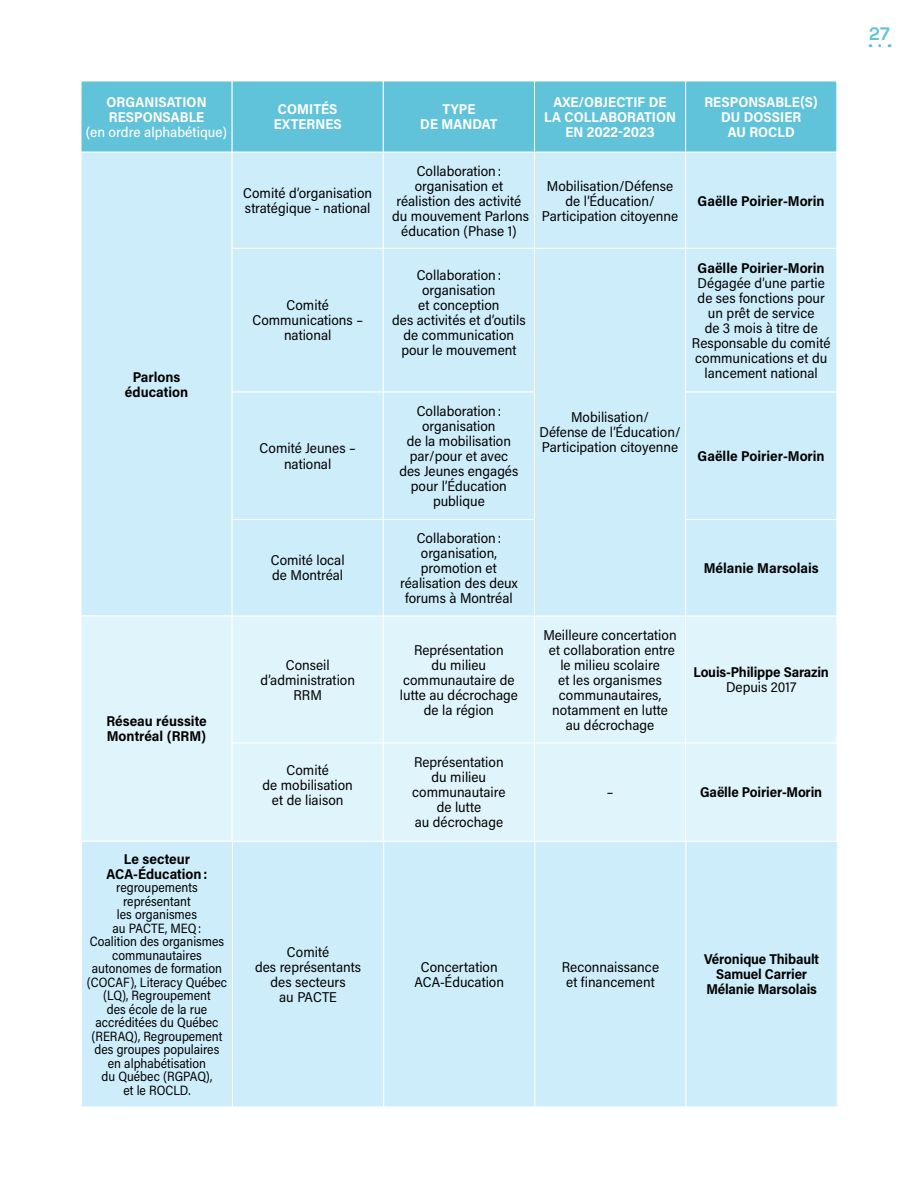
<style>
.page{position:relative;width:918px;height:1188px;background:#fff}
.page>*{position:absolute;margin:0;border:0;box-sizing:border-box;transform-origin:0 0}
.t1{font:700 18px "Space Grotesk";color:#61c3d9}
.t2{font:14.25px/15px "Acumin Pro Semi Cond";color:#000;text-align:center}
.t3{font:700 14.25px/15px "Acumin Pro Semi Cond";letter-spacing:-.005em;color:#000;text-align:center}
.t4{font:700 14.25px/15px "Acumin Pro Semi Cond";letter-spacing:.005em;color:#fff;text-align:center}
.t5{font:500 14.25px "Acumin Pro Semi Cond";color:#fff}
.t6{font:13.5px/13.5px "Acumin Pro Semi Cond";color:#000;text-align:center;scale:.95 1}
</style>
<div class="page">
<svg style="left:880px;top:44px;width:10px;height:3px"></svg>
<div style="left:81px;top:81px;width:151px;height:71px;background:#61c3d9"></div>
<div style="left:232px;top:81px;width:151px;height:71px;background:#61c3d9"></div>
<div style="left:383px;top:81px;width:151px;height:71px;background:#61c3d9"></div>
<div style="left:534px;top:81px;width:152px;height:71px;background:#61c3d9"></div>
<div style="left:686px;top:81px;width:151px;height:71px;background:#61c3d9"></div>
<div style="left:685px;top:81px;width:152px;height:72px;border:1px solid #fff"></div>
<div style="left:81px;top:152px;width:151px;height:464px;background:#cdedfb"></div>
<div style="left:81px;top:152px;width:152px;height:464px;border:1px solid #fff"></div>
<div style="left:81px;top:616px;width:151px;height:225px;background:#e0f4fc"></div>
<div style="left:81px;top:616px;width:152px;height:225px;border:1px solid #fff"></div>
<div style="left:232px;top:152px;width:151px;height:96px;background:#cdedfb"></div>
<div style="left:232px;top:152px;width:152px;height:97px;border:1px solid #fff"></div>
<div style="left:232px;top:616px;width:151px;height:127px;background:#e0f4fc"></div>
<div style="left:232px;top:616px;width:152px;height:127px;border:1px solid #fff"></div>
<div style="left:232px;top:743px;width:151px;height:98px;background:#e0f4fc"></div>
<div style="left:232px;top:743px;width:152px;height:99px;border:1px solid #fff"></div>
<div style="left:232px;top:248px;width:151px;height:144px;background:#cdedfb"></div>
<div style="left:232px;top:248px;width:152px;height:144px;border:1px solid #fff"></div>
<div style="left:232px;top:392px;width:151px;height:127px;background:#cdedfb"></div>
<div style="left:232px;top:392px;width:152px;height:128px;border:1px solid #fff"></div>
<div style="left:232px;top:519px;width:151px;height:97px;background:#cdedfb"></div>
<div style="left:232px;top:519px;width:152px;height:97px;border:1px solid #fff"></div>
<div style="left:383px;top:152px;width:151px;height:96px;background:#cdedfb"></div>
<div style="left:383px;top:152px;width:152px;height:97px;border:1px solid #fff"></div>
<div style="left:383px;top:616px;width:151px;height:127px;background:#e0f4fc"></div>
<div style="left:383px;top:616px;width:152px;height:127px;border:1px solid #fff"></div>
<div style="left:383px;top:743px;width:151px;height:98px;background:#e0f4fc"></div>
<div style="left:383px;top:743px;width:152px;height:99px;border:1px solid #fff"></div>
<div style="left:383px;top:248px;width:151px;height:144px;background:#cdedfb"></div>
<div style="left:383px;top:248px;width:152px;height:144px;border:1px solid #fff"></div>
<div style="left:383px;top:392px;width:151px;height:127px;background:#cdedfb"></div>
<div style="left:383px;top:392px;width:152px;height:128px;border:1px solid #fff"></div>
<div style="left:383px;top:519px;width:151px;height:97px;background:#cdedfb"></div>
<div style="left:383px;top:519px;width:152px;height:97px;border:1px solid #fff"></div>
<div style="left:534px;top:152px;width:152px;height:96px;background:#cdedfb"></div>
<div style="left:534px;top:152px;width:152px;height:97px;border:1px solid #fff"></div>
<div style="left:534px;top:616px;width:152px;height:127px;background:#e0f4fc"></div>
<div style="left:534px;top:616px;width:152px;height:127px;border:1px solid #fff"></div>
<div style="left:534px;top:743px;width:152px;height:98px;background:#e0f4fc"></div>
<div style="left:534px;top:743px;width:152px;height:99px;border:1px solid #fff"></div>
<div style="left:534px;top:248px;width:152px;height:368px;background:#cdedfb"></div>
<div style="left:534px;top:248px;width:152px;height:368px;border:1px solid #fff"></div>
<div style="left:686px;top:152px;width:151px;height:96px;background:#cdedfb"></div>
<div style="left:685px;top:152px;width:152px;height:97px;border:1px solid #fff"></div>
<div style="left:686px;top:616px;width:151px;height:127px;background:#e0f4fc"></div>
<div style="left:685px;top:616px;width:152px;height:127px;border:1px solid #fff"></div>
<div style="left:686px;top:743px;width:151px;height:98px;background:#e0f4fc"></div>
<div style="left:685px;top:743px;width:152px;height:99px;border:1px solid #fff"></div>
<div style="left:686px;top:248px;width:151px;height:144px;background:#cdedfb"></div>
<div style="left:685px;top:248px;width:152px;height:144px;border:1px solid #fff"></div>
<div style="left:686px;top:392px;width:151px;height:127px;background:#cdedfb"></div>
<div style="left:685px;top:392px;width:152px;height:128px;border:1px solid #fff"></div>
<div style="left:686px;top:519px;width:151px;height:97px;background:#cdedfb"></div>
<div style="left:685px;top:519px;width:152px;height:97px;border:1px solid #fff"></div>
<div style="left:81px;top:841px;width:152px;height:266px;background:#cdedfb"></div>
<div style="left:81px;top:841px;width:152px;height:266px;border:1px solid #fff"></div>
<div style="left:233px;top:841px;width:151px;height:266px;background:#cdedfb"></div>
<div style="left:232px;top:841px;width:152px;height:266px;border:1px solid #fff"></div>
<div style="left:384px;top:841px;width:151px;height:266px;background:#cdedfb"></div>
<div style="left:383px;top:841px;width:152px;height:266px;border:1px solid #fff"></div>
<div style="left:535px;top:841px;width:151px;height:266px;background:#cdedfb"></div>
<div style="left:534px;top:841px;width:152px;height:266px;border:1px solid #fff"></div>
<div style="left:686px;top:841px;width:151px;height:266px;background:#cdedfb"></div>
<div style="left:686px;top:841px;width:152px;height:266px;border:1px solid #fff"></div>
<p class="t4" style="left:107px;top:94px;width:102px;text-align:left">ORGANISATION<br>RESPONSABLE</p>
<p class="t5" style="left:86px;top:122px;width:143px">(en ordre alphabétique)</p>
<p class="t3" style="left:125px;top:369px;width:65px">Parlons éducation</p>
<p class="t3" style="left:106px;top:713px;width:102px;text-align:left">Réseau réussite<br>Montréal (RRM)</p>
<p class="t3" style="left:107px;top:851px;width:102px">Le secteur<br>ACA-Éducation:</p>
<p class="t6" style="left:87px;top:880px;width:149px">regroupements représentant<br>les organismes<br>au PACTE, MEQ:<br>Coalition des organismes communautaires autonomes de formation (COCAF), Literacy Québec (LQ), Regroupement<br>des école de la rue accréditées du Québec (RERAQ), Regroupement des groupes populaires en alphabétisation<br>du Québec (RGPAQ),<br>et le ROCLD.</p>
<p class="t4" style="left:274px;top:101px;width:70px;text-align:left">COMITÉS<br>EXTERNES</p>
<p class="t4" style="left:420px;top:101px;width:79px">TYPE<br>DE MANDAT</p>
<p class="t4" style="left:544px;top:94px;width:134px">AXE/OBJECTIF DE<br>LA COLLABORATION<br>EN 2022-2023</p>
<p class="t4" style="left:704px;top:94px;width:115px">RESPONSABLE(S)<br>DU DOSSIER<br>AU ROCLD</p>
<p class="t2" style="left:243px;top:185px;width:130px;text-align:left">Comité d’organisation stratégique - national</p>
<p class="t2" style="left:252px;top:297px;width:112px">Comité<br>Communications – national</p>
<p class="t2" style="left:260px;top:440px;width:98px">Comité Jeunes – national</p>
<p class="t2" style="left:271px;top:552px;width:75px;text-align:left">Comité local de Montréal</p>
<p class="t2" style="left:260px;top:657px;width:96px">Conseil d’administration<br>RRM</p>
<p class="t2" style="left:263px;top:762px;width:92px">Comité<br>de mobilisation et de liaison</p>
<p class="t2" style="left:392px;top:162px;width:138px">Collaboration: organisation et réalistion des activité du mouvement Parlons éducation (Phase 1)</p>
<p class="t2" style="left:392px;top:267px;width:135px">Collaboration: organisation<br>et conception<br>des activités et d’outils de communication pour le mouvement</p>
<p class="t2" style="left:542px;top:177px;width:138px">Mobilisation/Défense de l’Éducation/<br>Participation citoyenne</p>
<p class="t2" style="left:399px;top:403px;width:120px">Collaboration: organisation<br>de la mobilisation par/pour et avec des Jeunes engagés pour l’Éducation publique</p>
<p class="t2" style="left:400px;top:530px;width:119px">Collaboration: organisation, promotion et réalisation des deux forums à Montréal</p>
<p class="t2" style="left:400px;top:642px;width:120px">Représentation<br>du milieu communautaire de lutte au décrochage de la région</p>
<p class="t2" style="left:412px;top:754px;width:95px">Représentation du milieu communautaire de lutte<br>au décrochage</p>
<p class="t2" style="left:540px;top:409px;width:143px">Mobilisation/<br>Défense de l’Éducation/<br>Participation citoyenne</p>
<p class="t2" style="left:543px;top:627px;width:135px">Meilleure concertation et collaboration entre le milieu scolaire<br>et les organismes communautaires, notamment en lutte au décrochage</p>
<p class="t2" style="left:607px;top:784px;width:8px">–</p>
<p class="t3" style="left:698px;top:192px;width:129px">Gaëlle Poirier-Morin</p>
<p class="t3" style="left:698px;top:260px;width:129px">Gaëlle Poirier-Morin</p>
<p class="t2" style="left:692px;top:275px;width:140px">Dégagée d’une partie de ses fonctions pour un prêt de service<br>de 3 mois à titre de<br>Responsable du comité communications et du lancement national</p>
<p class="t3" style="left:698px;top:448px;width:129px">Gaëlle Poirier-Morin</p>
<p class="t3" style="left:704px;top:560px;width:117px">Mélanie Marsolais</p>
<p class="t3" style="left:693px;top:664px;width:137px">Louis-Philippe Sarazin</p>
<p class="t2" style="left:726px;top:679px;width:72px">Depuis 2017</p>
<p class="t3" style="left:700px;top:784px;width:123px">Gaëlle Poirier-Morin</p>
<p class="t2" style="left:255px;top:944px;width:108px">Comité<br>des représentants des secteurs<br>au PACTE</p>
<p class="t2" style="left:414px;top:959px;width:91px">Concertation<br>ACA-Éducation</p>
<p class="t2" style="left:562px;top:959px;width:99px">Reconnaissance et financement</p>
<p class="t3" style="left:704px;top:951px;width:116px">Véronique Thibault<br>Samuel Carrier<br>Mélanie Marsolais</p>
<p class="t1" style="left:869px;top:20px;width:22px">27</p>
</div>
